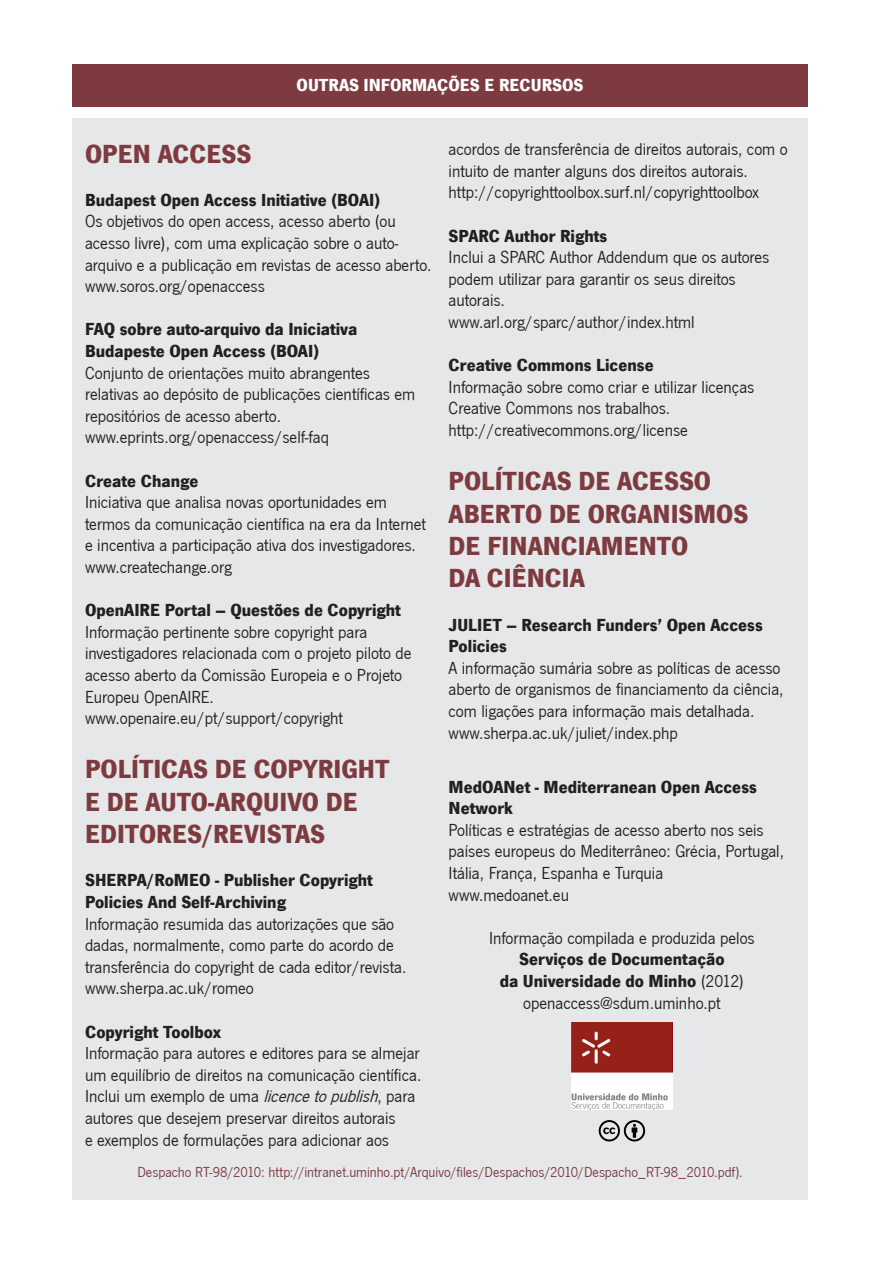
<style>
.page{position:relative;width:893px;height:1263px;background:#fff}
.page>*{position:absolute;margin:0;border:0;box-sizing:border-box;transform-origin:0 0}
.Outras_Info_-_Título{font:700 27px/32.4px "News Got T";color:#7d3b40}
.body{font:18px/21.6px "News Got T";color:#231f20}
.Outras_Info_-_Título-2{font:700 18px/21.6px "News Got T";color:#231f20}
.t1{font:700 18px "News Got T";color:#fff}
.t2{font:15px "News Got T";color:#7d3b40}
.s1{font-style:italic}
.s2{font-weight:400}
</style>
<div class="page">
<div style="left:72px;top:64px;width:736px;height:42px;background:#7d3b40"></div>
<div style="left:72px;top:118px;width:736px;height:1081px;background:#e6e7e9"></div>
<img style="left:572px;top:1022px;width:100px;height:87px">
<svg style="left:598px;top:1120px;width:48px;height:22px"></svg>
<p class="t1" style="left:297px;top:74px;width:288px">OUTRAS INFORMAÇÕES E RECURSOS</p>
<p class="Outras_Info_-_Título" style="left:85px;top:137px;width:168px">OPEN ACCESS</p>
<p class="Outras_Info_-_Título-2" style="left:85px;top:189px;width:297px">Budapest Open Access Initiative (BOAI)</p>
<p class="body" style="left:85px;top:211px;width:348px">Os objetivos do open access, acesso aberto (ou acesso livre), com uma explicação sobre o auto&shy;arquivo e a publicação em revistas de acesso aberto.</p>
<p class="body" style="left:85px;top:276px;width:181px">www.soros.org/openaccess</p>
<p class="Outras_Info_-_Título-2" style="left:85px;top:319px;width:274px">FAQ sobre auto-arquivo da Iniciativa<br>Budapeste Open Access (BOAI)</p>
<p class="body" style="left:85px;top:362px;width:332px">Conjunto de orientações muito abrangentes relativas ao depósito de publicações científicas em repositórios de acesso aberto.</p>
<p class="body" style="left:85px;top:427px;width:245px">www.eprints.org/openaccess/self-faq</p>
<p class="Outras_Info_-_Título-2" style="left:85px;top:470px;width:115px">Create Change</p>
<p class="body" style="left:85px;top:492px;width:342px">Iniciativa que analisa novas oportunidades em termos da comunicação científica na era da Internet e incentiva a participação ativa dos investigadores.</p>
<p class="body" style="left:85px;top:557px;width:148px">www.createchange.org</p>
<p class="Outras_Info_-_Título-2" style="left:85px;top:599px;width:317px">OpenAIRE Portal – Questões de Copyright</p>
<p class="body" style="left:85px;top:621px;width:328px">Informação pertinente sobre copyright para investigadores relacionada com o projeto piloto de acesso aberto da Comissão Europeia e o Projeto Europeu OpenAIRE.</p>
<p class="body" style="left:85px;top:708px;width:259px">www.openaire.eu/pt/support/copyright</p>
<p class="Outras_Info_-_Título" style="left:85px;top:753px;width:306px">POLÍTICAS DE COPYRIGHT<br>E DE AUTO-ARQUIVO DE<br>EDITORES/REVISTAS</p>
<p class="Outras_Info_-_Título-2" style="left:85px;top:869px;width:289px">SHERPA/RoMEO - Publisher Copyright<br>Policies And Self-Archiving</p>
<p class="body" style="left:85px;top:913px;width:323px">Informação resumida das autorizações que são dadas, normalmente, como parte do acordo de transferência do copyright de cada editor/revista.</p>
<p class="body" style="left:85px;top:978px;width:170px">www.sherpa.ac.uk/romeo</p>
<p class="Outras_Info_-_Título-2" style="left:85px;top:1021px;width:137px">Copyright Toolbox</p>
<p class="body" style="left:85px;top:1043px;width:338px">Informação para autores e editores para se almejar um equilíbrio de direitos na comunicação científica.</p>
<p class="body" style="left:85px;top:1086px;width:332px">Inclui um exemplo de uma <span class="s1">licencetopublish</span>, para autores que desejem preservar direitos autorais<br>e exemplos de formulações para adicionar aos</p>
<p class="body" style="left:449px;top:139px;width:341px">acordos de transferência de direitos autorais, com o intuito de manter alguns dos direitos autorais.</p>
<p class="body" style="left:449px;top:182px;width:312px">http://copyrighttoolbox.surf.nl/copyrighttoolbox</p>
<p class="Outras_Info_-_Título-2" style="left:449px;top:225px;width:160px">SPARC Author Rights</p>
<p class="body" style="left:449px;top:247px;width:322px">Inclui a SPARC Author Addendum que os autores podem utilizar para garantir os seus direitos autorais.</p>
<p class="body" style="left:449px;top:312px;width:248px">www.arl.org/sparc/author/index.html</p>
<p class="Outras_Info_-_Título-2" style="left:449px;top:354px;width:207px">Creative Commons License</p>
<p class="body" style="left:449px;top:376px;width:307px">Informação sobre como criar e utilizar licenças<br>Creative Commons nos trabalhos.</p>
<p class="body" style="left:449px;top:420px;width:241px">http://creativecommons.org/license</p>
<p class="Outras_Info_-_Título" style="left:449px;top:465px;width:301px">POLÍTICAS DE ACESSO<br>ABERTO DE ORGANISMOS<br>DE FINANCIAMENTO</p>
<p class="Outras_Info_-_Título" style="left:449px;top:562px;width:138px">DA CIÊNCIA</p>
<p class="Outras_Info_-_Título-2" style="left:449px;top:614px;width:316px">JULIET – Research Funders’ Open Access</p>
<p class="Outras_Info_-_Título-2" style="left:449px;top:635px;width:60px">Policies</p>
<p class="body" style="left:449px;top:657px;width:336px">A informação sumária sobre as políticas de acesso aberto de organismos de financiamento da ciência, com ligações para informação mais detalhada.</p>
<p class="body" style="left:449px;top:722px;width:231px">www.sherpa.ac.uk/juliet/index.php</p>
<p class="Outras_Info_-_Título-2" style="left:449px;top:776px;width:310px">MedOANet - Mediterranean Open Access<br>Network</p>
<p class="body" style="left:449px;top:819px;width:337px">Políticas e estratégias de acesso aberto nos seis países europeus do Mediterrâneo: Grécia, Portugal,<br>Itália, França, Espanha e Turquia</p>
<p class="body" style="left:449px;top:884px;width:122px">www.medoanet.eu</p>
<p class="body" style="left:489px;top:927px;width:267px">Informação compilada e produzida pelos</p>
<p class="Outras_Info_-_Título-2" style="left:519px;top:948px;width:207px">Serviços de Documentação</p>
<p class="Outras_Info_-_Título-2" style="left:500px;top:970px;width:246px">da Universidade do Minho <span class="s2">(2012)</span></p>
<p class="body" style="left:523px;top:992px;width:199px">openaccess@sdum.uminho.pt</p>
<p class="t2" style="left:137px;top:1164px;width:607px">Despacho RT-98/2010: http://intranet.uminho.pt/Arquivo/files/Despachos/2010/Despacho_RT-98_2010.pdf).</p>
</div>
